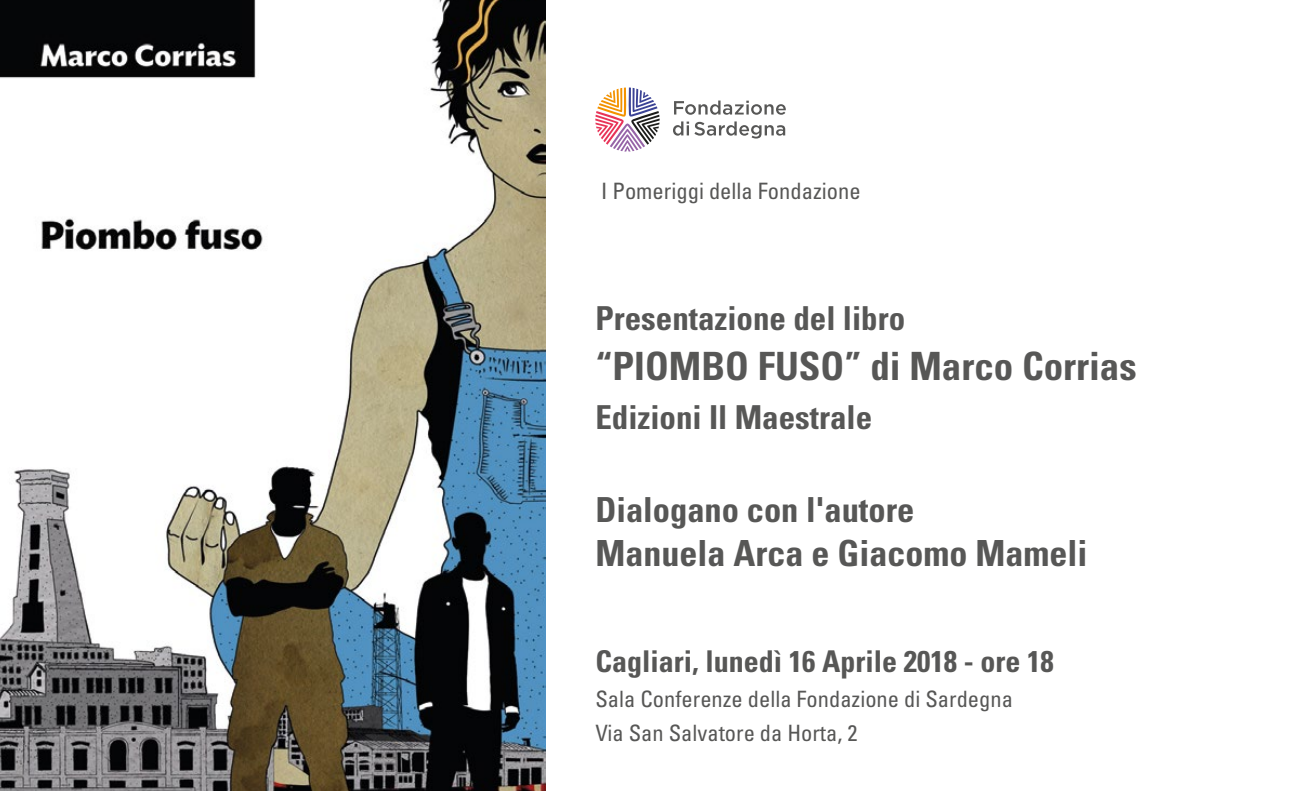
<style>
.page{position:relative;width:1291px;height:791px;background:#fff}
.page>*{position:absolute;margin:0;border:0;box-sizing:border-box;transform-origin:0 0}
.t1{font:700 condensed 39px "Univers";color:#575756}
.t2{font:700 condensed 36px "Univers";color:#575756}
.t3{font:700 condensed 34.5px "Univers";color:#575756}
.t4{font:700 condensed 33px "Univers";color:#575756}
.t5{font:700 condensed 30px "Univers";color:#575756}
.t6{font:condensed 22.5px/34.5px "Univers";color:#575756}
</style>
<div class="page">
<svg style="left:674px;top:101px;width:112px;height:14px"></svg>
<svg style="left:673px;top:121px;width:112px;height:18px"></svg>
<svg style="left:595px;top:87px;width:64px;height:65px"></svg>
<img style="left:0;top:0;width:545px;height:791px">
<p class="t6" style="left:601px;top:173px;width:261px">I Pomeriggi della Fondazione</p>
<h3 class="t4" style="left:595px;top:298px;width:311px">Presentazione del libro</h3>
<h1 class="t1" style="left:595px;top:342px;width:543px">“PIOMBO FUSO” di Marco Corrias</h1>
<h3 class="t4" style="left:595px;top:397px;width:278px">Edizioni Il Maestrale</h3>
<h3 class="t3" style="left:595px;top:489px;width:321px">Dialogano con l'autore</h3>
<h2 class="t2" style="left:595px;top:531px;width:493px">Manuela Arca e Giacomo Mameli</h2>
<h3 class="t5" style="left:595px;top:643px;width:460px">Cagliari, lunedì 16 Aprile 2018 - ore 18</h3>
<p class="t6" style="left:595px;top:681px;width:419px">Sala Conferenze della Fondazione di Sardegna<br>Via San Salvatore da Horta, 2</p>
</div>
